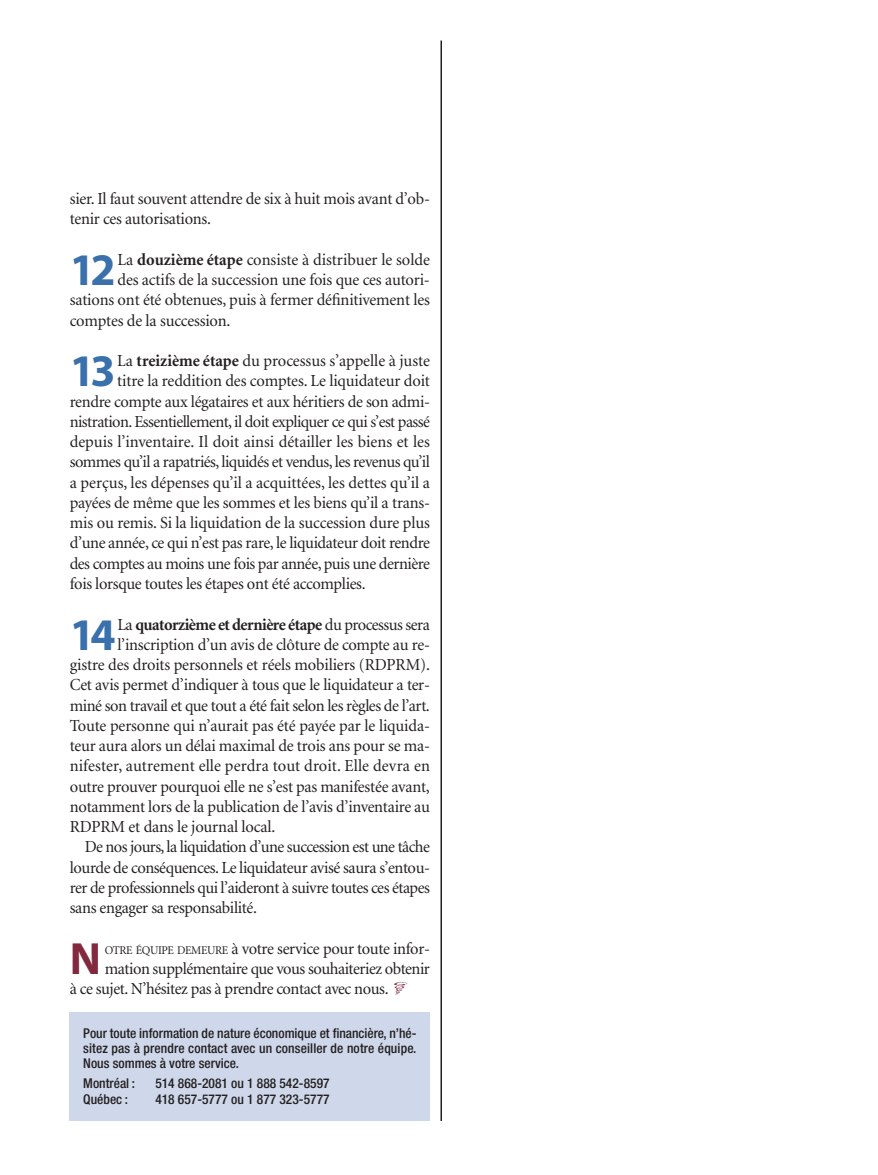
<style>
.page{position:relative;width:878px;height:1175px;background:#fff}
.page>*{position:absolute;margin:0;border:0;box-sizing:border-box;transform-origin:0 0}
.t1{font:700 45.3px "Myriad";color:#3a70ab}
.t2{font:700 45.3px "Myriad";color:#82293f}
.t3{font:16.8px/20.2px "Minion";letter-spacing:-.015em;color:#231f20}
.t4{font:16.8px "Minion";letter-spacing:-.035em;color:#231f20}
.t5{font:16.8px "Minion";letter-spacing:.005em;color:#231f20}
.t6{font:700 16.8px "Minion";letter-spacing:-.035em;color:#231f20}
.t7{font:500 condensed 13.5px/15.5px "Helvetica Neue";color:#231f20;text-align:justify}
.s1{font-weight:700}
.s2{font-weight:400}
.s3{font-size:11.85px}
</style>
<div class="page">
<div style="left:70px;top:1012px;width:360px;height:108px;background:#cfd8ea"></div>
<hr style="left:440px;top:40px;width:2px;height:1080px;background:#231f20">
<p class="t3" style="left:70px;top:190px;width:362px">sier. Il faut souvent attendre de six à huit mois avant d’ob&shy;tenir ces autorisations.</p>
<h1 class="t1" style="left:70px;top:253px;width:47px">12</h1>
<p class="t3" style="left:118px;top:251px;width:314px">La <span class="s1">douzième étape</span> consiste à distribuer le solde</p>
<p class="t3" style="left:118px;top:271px;width:314px">des actifs de la succession une fois que ces autori-</p>
<p class="t3" style="left:70px;top:291px;width:361px">sations ont été obtenues, puis à fermer définitivement les</p>
<p class="t3" style="left:70px;top:311px;width:162px">comptes de la succession.</p>
<h1 class="t1" style="left:70px;top:354px;width:47px">13</h1>
<p class="t3" style="left:117px;top:352px;width:314px">La <span class="s1">treizième étape</span> du processus s’appelle à juste</p>
<p class="t3" style="left:117px;top:372px;width:314px">titre la reddition des comptes. Le liquidateur doit</p>
<p class="t3" style="left:70px;top:392px;width:362px">rendre compte aux légataires et aux héritiers de son admi-</p>
<p class="t4" style="left:70px;top:415px;width:361px">nistration. Essentiellement, il doit expliquer ce qui s’est passé</p>
<p class="t3" style="left:70px;top:433px;width:362px">depuis l’inventaire. Il doit ainsi détailler les biens et les</p>
<p class="t4" style="left:70px;top:455px;width:361px">sommes qu’il a rapatriés, liquidés et vendus, les revenus qu’il</p>
<p class="t3" style="left:70px;top:473px;width:361px">a perçus, les dépenses qu’il a acquittées, les dettes qu’il a</p>
<p class="t3" style="left:70px;top:494px;width:362px">payées de même que les sommes et les biens qu’il a trans-</p>
<p class="t3" style="left:70px;top:514px;width:362px">mis ou remis. Si la liquidation de la succession dure plus</p>
<p class="t3" style="left:70px;top:534px;width:362px">d’une année, ce qui n’est pas rare, le liquidateur doit rendre</p>
<p class="t3" style="left:70px;top:554px;width:361px">des comptes au moins une fois par année, puis une dernière</p>
<p class="t3" style="left:70px;top:575px;width:297px">fois lorsque toutes les étapes ont été accomplies.</p>
<h1 class="t1" style="left:70px;top:617px;width:47px">14</h1>
<p class="t6" style="left:117px;top:617px;width:314px"><span class="s2">La</span> quatorzième et dernière étape <span class="s2">du processus sera</span></p>
<p class="t3" style="left:117px;top:635px;width:314px">l’inscription d’un avis de clôture de compte au re-</p>
<p class="t3" style="left:70px;top:656px;width:361px">gistre des droits personnels et réels mobiliers (RDPRM).</p>
<p class="t3" style="left:70px;top:676px;width:362px">Cet avis permet d’indiquer à tous que le liquidateur a ter-</p>
<p class="t3" style="left:70px;top:696px;width:361px">miné son travail et que tout a été fait selon les règles de l’art.</p>
<p class="t3" style="left:70px;top:716px;width:362px">Toute personne qui n’aurait pas été payée par le liquida-</p>
<p class="t3" style="left:70px;top:737px;width:361px">teur aura alors un délai maximal de trois ans pour se ma-</p>
<p class="t5" style="left:70px;top:759px;width:361px">nifester, autrement elle perdra tout droit. Elle devra en</p>
<p class="t3" style="left:70px;top:777px;width:361px">outre prouver pourquoi elle ne s’est pas manifestée avant,</p>
<p class="t3" style="left:70px;top:797px;width:362px">notamment lors de la publication de l’avis d’inventaire au</p>
<p class="t3" style="left:70px;top:818px;width:207px">RDPRM et dans le journal local.</p>
<p class="t4" style="left:85px;top:840px;width:346px">De nos jours, la liquidation d’une succession est une tâche</p>
<p class="t3" style="left:70px;top:858px;width:362px">lourde de conséquences. Le liquidateur avisé saura s’entou-</p>
<p class="t3" style="left:70px;top:878px;width:361px">rer de professionnels qui l’aideront à suivre toutes ces étapes</p>
<p class="t3" style="left:70px;top:899px;width:189px">sans engager sa responsabilité.</p>
<h1 class="t2" style="left:70px;top:941px;width:33px">N</h1>
<p class="t3" style="left:105px;top:939px;width:326px"><span class="s3">OTRE ÉQUIPE DEMEURE</span> à votre service pour toute infor-</p>
<p class="t3" style="left:105px;top:959px;width:326px">mation supplémentaire que vous souhaiteriez obtenir</p>
<p class="t3" style="left:70px;top:980px;width:320px">à ce sujet. N’hésitez pas à prendre contact avec nous.</p>
<p class="t7" style="left:83px;top:1026px;width:334px">Pour toute information de nature économique et financière, n’hé&shy;sitez pas à prendre contact avec un conseiller de notre équipe.<br>Nous sommes à votre service.</p>
<p class="t7" style="left:83px;top:1076px;width:53px">Montréal :</p>
<p class="t7" style="left:155px;top:1076px;width:176px">514 868-2081 ou 1 888 542-8597</p>
<p class="t7" style="left:83px;top:1092px;width:46px">Québec :</p>
<p class="t7" style="left:155px;top:1092px;width:176px">418 657-5777 ou 1 877 323-5777</p>
</div>
